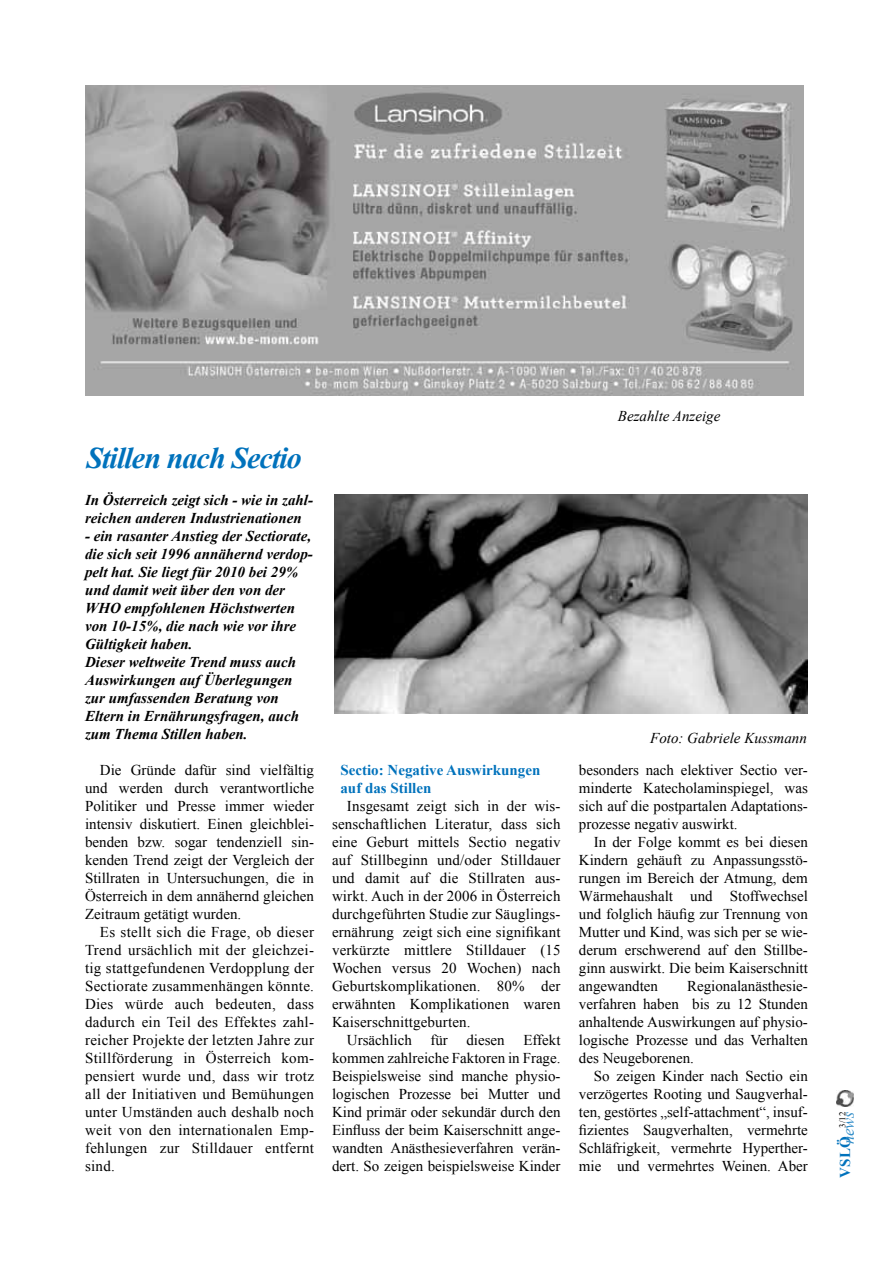
<style>
.page{position:relative;width:893px;height:1263px;background:#fff}
.page>*{position:absolute;margin:0;border:0;box-sizing:border-box;transform-origin:0 0}
.t1{font:italic 700 30px "Times New Roman";letter-spacing:-.03em;color:#0072bc}
.t2{font:15px/18px "Times New Roman";color:#000;text-align:justify}
.t3{font:italic 700 15px/18px "Times New Roman";color:#000}
.t4{font:700 15px/18px "Times New Roman";color:#0072bc}
.t5{font:italic 15px "Times New Roman";color:#000}
.t6{font:9px "Times New Roman";color:#000}
.s1{font-weight:400;font-style:italic;font-size:16.5px;color:#338ec9}
</style>
<div class="page">
<img style="left:837px;top:1090px;width:16px;height:16px">
<img style="left:85px;top:85px;width:718px;height:310px">
<img style="left:335px;top:495px;width:473px;height:218px">
<h1 class="t1" style="left:86px;top:437px;width:217px">Stillen nach Sectio</h1>
<p class="t3" style="left:85px;top:490px;width:229px">In Österreich zeigt sich - wie in zahl&shy;reichen anderen Industrienationen</p>
<p class="t3" style="left:85px;top:526px;width:229px">- ein rasanter Anstieg der Sectiorate, die sich seit 1996 annähernd verdop&shy;pelt hat. Sie liegt für 2010 bei 29% und damit weit über den von der<br>WHO empfohlenen Höchstwerten von 10-15%, die nach wie vor ihre<br>Gültigkeit haben.<br>Dieser weltweite Trend muss auch<br>Auswirkungen auf Überlegungen zur umfassenden Beratung von<br>Eltern in Ernährungsfragen, auch zum Thema Stillen haben.</p>
<p class="t2" style="left:85px;top:760px;width:230px;text-indent:15px">Die Gründe dafür sind vielfältig und werden durch verantwortliche Politiker und Presse immer wieder intensiv diskutiert. Einen gleichblei&shy;benden bzw. sogar tendenziell sin&shy;kenden Trend zeigt der Vergleich der Stillraten in Untersuchungen, die in Österreich in dem annähernd gleichen Zeitraum getätigt wurden.</p>
<p class="t2" style="left:85px;top:922px;width:230px;text-indent:15px">Es stellt sich die Frage, ob dieser Trend ursächlich mit der gleichzei&shy;tig stattgefundenen Verdopplung der Sectiorate zusammenhängen könnte.<br>Dies würde auch bedeuten, dass dadurch ein Teil des Effektes zahl&shy;reicher Projekte der letzten Jahre zur Stillförderung in Österreich kom&shy;pensiert wurde und, dass wir trotz all der Initiativen und Bemühungen unter Umständen auch deshalb noch weit von den internationalen Emp&shy;fehlungen zur Stilldauer entfernt sind.</p>
<p class="t4" style="left:340px;top:761px;width:201px">Sectio: Negative Auswirkungen auf das Stillen</p>
<p class="t2" style="left:332px;top:797px;width:230px;text-indent:15px">Insgesamt zeigt sich in der wis&shy;senschaftlichen Literatur, dass sich eine Geburt mittels Sectio negativ auf Stillbeginn und/oder Stilldauer und damit auf die Stillraten aus&shy;wirkt. Auch in der 2006 in Österreich durchgeführten Studie zur Säuglings&shy;ernährung zeigt sich eine signifikant verkürzte mittlere Stilldauer (15<br>Wochen versus 20 Wochen) nach Geburtskomplikationen. 80% der erwähnten Komplikationen waren Kaiserschnittgeburten.</p>
<p class="t2" style="left:332px;top:1031px;width:230px;text-indent:15px">Ursächlich für diesen Effekt kommen zahlreiche Faktoren in Frage.<br>Beispielsweise sind manche physio&shy;logischen Prozesse bei Mutter und Kind primär oder sekundär durch den Einfluss der beim Kaiserschnitt ange&shy;wandten Anästhesieverfahren verän&shy;dert. So zeigen beispielsweise Kinder</p>
<p class="t5" style="left:618px;top:405px;width:104px">Bezahlte Anzeige</p>
<p class="t5" style="left:650px;top:727px;width:158px">Foto: Gabriele Kussmann</p>
<p class="t2" style="left:579px;top:761px;width:230px">besonders nach elektiver Sectio ver&shy;minderte Katecholaminspiegel, was sich auf die postpartalen Adaptations&shy;prozesse negativ auswirkt.</p>
<p class="t2" style="left:579px;top:833px;width:230px;text-indent:15px">In der Folge kommt es bei diesen Kindern gehäuft zu Anpassungsstö&shy;rungen im Bereich der Atmung, dem Wärmehaushalt und Stoffwechsel und folglich häufig zur Trennung von Mutter und Kind, was sich per se wie&shy;derum erschwerend auf den Stillbe&shy;ginn auswirkt. Die beim Kaiserschnitt angewandten</p>
<p class="t2" style="left:579px;top:977px;width:230px;text-indent:108px">Regionalanästhesie&shy;verfahren haben bis zu 12 Stunden anhaltende Auswirkungen auf physio&shy;logische Prozesse und das Verhalten des Neugeborenen.</p>
<p class="t2" style="left:579px;top:1067px;width:230px;text-indent:15px">So zeigen Kinder nach Sectio ein verzögertes Rooting und Saugverhal&shy;ten, gestörtes „self-attachment“, insuf&shy;fizientes Saugverhalten, vermehrte Schläfrigkeit, vermehrte Hyperther&shy;mie und vermehrtes Weinen. Aber</p>
<p class="t4" style="left:836px;top:1177px;width:68px;rotate:-90deg">VSLÖ<span class="s1">news</span></p>
<p class="t6" style="left:836px;top:1128px;width:18px;rotate:-90deg">3/12</p>
</div>
